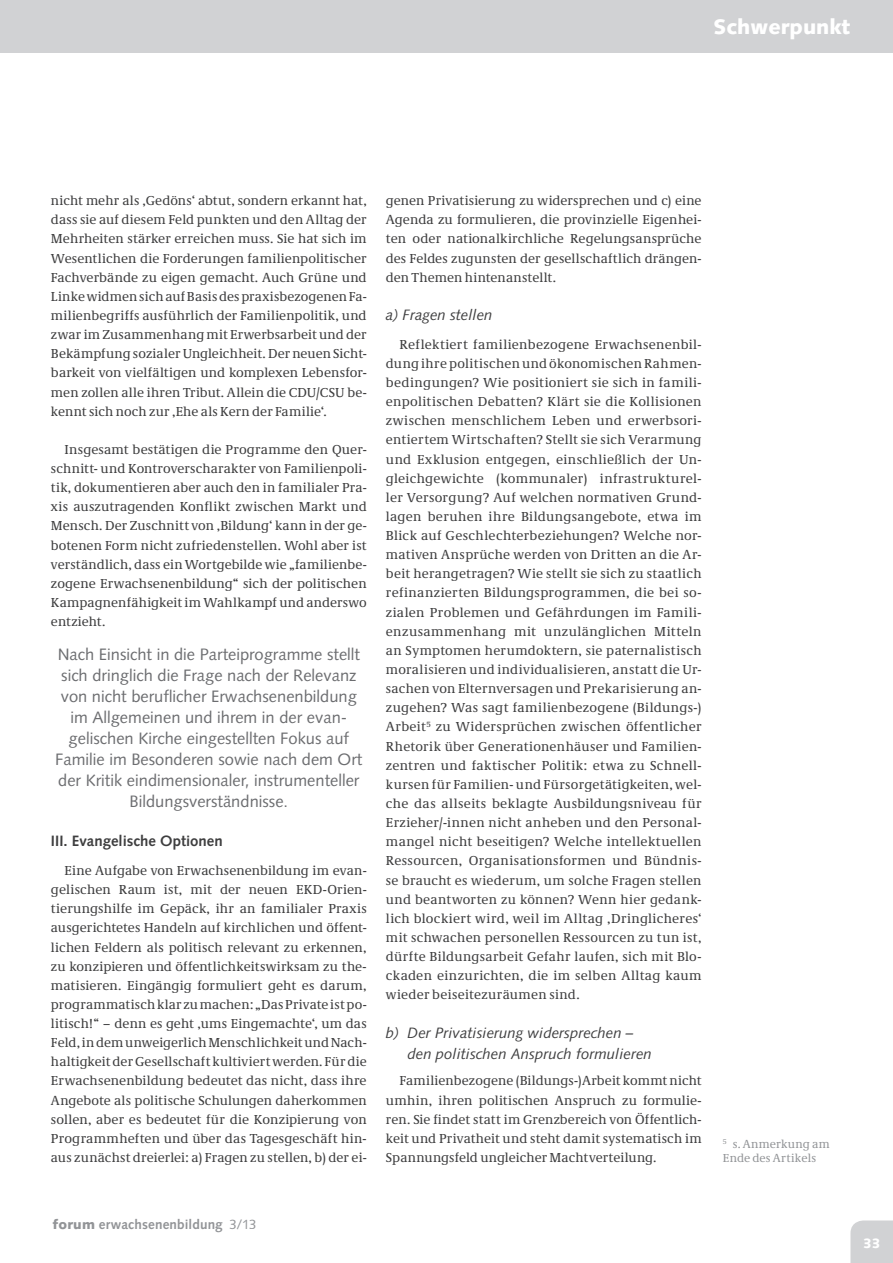
<style>
.page{position:relative;width:893px;height:1263px;background:#fff}
.page>*{position:absolute;margin:0;border:0;box-sizing:border-box;transform-origin:0 0}
.t1{font:900 21px "Syntax LT Std";color:#fff}
.t2{font:16.5px/21px "Syntax LT Std";color:#6c6d70;text-align:center}
.t3{font:italic 15px/21.3px "Syntax LT Std";color:#3e3e3f}
.t4{font:700 15px "Syntax LT Std";color:#3e3e3f}
.t5{font:13.5px/19.2px "Neue Demos";letter-spacing:.01em;color:#3e3e3f;text-align:justify}
.t6{font:700 13.5px "Syntax LT Std";letter-spacing:.01em;color:#929497}
.t7{font:900 13.5px "Syntax LT Std";color:#fff}
.t8{font:12px/14.2px "Neue Demos";letter-spacing:.02em;color:#939598}
.s1{font-weight:900}
.s2{font-weight:400}
</style>
<div class="page">
<div style="left:0;top:0;width:893px;height:52px;background:#d1d2d4"></div>
<div style="left:850px;top:1220px;width:43px;height:43px;background:#d1d2d4"></div>
<h1 class="t1" style="left:713px;top:14px;width:138px">Schwerpunkt</h1>
<p class="t5" style="left:51px;top:192px;width:317px">nicht mehr als ‚Gedöns‘ abtut, sondern erkannt hat, dass sie auf diesem Feld punkten und den Alltag der Mehrheiten stärker erreichen muss. Sie hat sich im Wesentlichen die Forderungen familienpolitischer Fachverbände zu eigen gemacht. Auch Grüne und Linke widmen sich auf Basis des praxisbezogenen Fa&shy;milienbegriffs ausführlich der Familienpolitik, und zwar im Zusammenhang mit Erwerbsarbeit und der Bekämpfung sozialer Ungleichheit. Der neuen Sicht&shy;barkeit von vielfältigen und komplexen Lebensfor&shy;men zollen alle ihren Tribut. Allein die CDU/CSU be&shy;kennt sich noch zur ‚Ehe als Kern der Familie‘.</p>
<p class="t5" style="left:51px;top:441px;width:317px;text-indent:14px">Insgesamt bestätigen die Programme den Quer&shy;schnitt- und Kontroverscharakter von Familienpoli&shy;tik, dokumentieren aber auch den in familialer Pra&shy;xis auszutragenden Konflikt zwischen Markt und Mensch. Der Zuschnitt von ‚Bildung‘ kann in der ge&shy;botenen Form nicht zufriedenstellen. Wohl aber ist verständlich, dass ein Wortgebilde wie „familienbe&shy;zogene Erwachsenenbildung“ sich der politischen Kampagnenfähigkeit im Wahlkampf und anderswo entzieht.</p>
<p class="t2" style="left:55px;top:644px;width:309px">Nach Einsicht in die Parteiprogramme stellt sich dringlich die Frage nach der Relevanz von nicht beruflicher Erwachsenenbildung im Allgemeinen und ihrem in der evan&shy;gelischen Kirche eingestellten Fokus auf Familie im Besonderen sowie nach dem Ort der Kritik eindimensionaler, instrumenteller Bildungsverständnisse.</p>
<p class="t4" style="left:51px;top:832px;width:173px">III. Evangelische Optionen</p>
<p class="t5" style="left:51px;top:862px;width:317px;text-indent:14px">Eine Aufgabe von Erwachsenenbildung im evan&shy;gelischen Raum ist, mit der neuen EKD-Orien&shy;tierungshilfe im Gepäck, ihr an familialer Praxis ausgerichtetes Handeln auf kirchlichen und öffent&shy;lichen Feldern als politisch relevant zu erkennen, zu konzipieren und öffentlichkeitswirksam zu the&shy;matisieren. Eingängig formuliert geht es darum, programmatisch klar zu machen: „Das Private ist po&shy;litisch!“ – denn es geht ‚ums Eingemachte‘, um das Feld, in dem unweigerlich Menschlichkeit und Nach&shy;haltigkeit der Gesellschaft kultiviert werden. Für die Erwachsenenbildung bedeutet das nicht, dass ihre Angebote als politische Schulungen daherkommen sollen, aber es bedeutet für die Konzipierung von Programmheften und über das Tagesgeschäft hin&shy;aus zunächst dreierlei: a) Fragen zu stellen, b) der ei-</p>
<p class="t5" style="left:386px;top:192px;width:317px">genen Privatisierung zu widersprechen und c) eine Agenda zu formulieren, die provinzielle Eigenhei&shy;ten oder nationalkirchliche Regelungsansprüche des Feldes zugunsten der gesellschaftlich drängen&shy;den Themen hintenanstellt.</p>
<p class="t3" style="left:386px;top:304px;width:108px">a) Fragen stellen</p>
<p class="t5" style="left:386px;top:336px;width:317px;text-indent:14px">Reflektiert familienbezogene Erwachsenenbil&shy;dung ihre politischen und ökonomischen Rahmen&shy;bedingungen? Wie positioniert sie sich in famili&shy;enpolitischen Debatten? Klärt sie die Kollisionen zwischen menschlichem Leben und erwerbsori&shy;entiertem Wirtschaften? Stellt sie sich Verarmung und Exklusion entgegen, einschließlich der Un&shy;gleichgewichte (kommunaler) infrastrukturel&shy;ler Versorgung? Auf welchen normativen Grund&shy;lagen beruhen ihre Bildungsangebote, etwa im Blick auf Geschlechterbeziehungen? Welche nor&shy;mativen Ansprüche werden von Dritten an die Ar&shy;beit herangetragen? Wie stellt sie sich zu staatlich refinanzierten Bildungsprogrammen, die bei so&shy;zialen Problemen und Gefährdungen im Famili&shy;enzusammenhang mit unzulänglichen Mitteln an Symptomen herumdoktern, sie paternalistisch moralisieren und individualisieren, anstatt die Ur&shy;sachen von Elternversagen und Prekarisierung an&shy;zugehen? Was sagt familienbezogene (Bildungs-)<br>Arbeit<sup>5</sup> zu Widersprüchen zwischen öffentlicher Rhetorik über Generationenhäuser und Familien&shy;zentren und faktischer Politik: etwa zu Schnell&shy;kursen für Familien- und Fürsorgetätigkeiten, wel&shy;che das allseits beklagte Ausbildungsniveau für Erzieher/-innen nicht anheben und den Personal&shy;mangel nicht beseitigen? Welche intellektuellen Ressourcen, Organisationsformen und Bündnis&shy;se braucht es wiederum, um solche Fragen stellen und beantworten zu können? Wenn hier gedank&shy;lich blockiert wird, weil im Alltag ‚Dringlicheres‘ mit schwachen personellen Ressourcen zu tun ist, dürfte Bildungsarbeit Gefahr laufen, sich mit Blo&shy;ckaden einzurichten, die im selben Alltag kaum wieder beiseitezuräumen sind.</p>
<p class="t3" style="left:408px;top:1022px;width:246px;text-indent:-22px">b) Der Privatisierung widersprechen – den politischen Anspruch formulieren</p>
<p class="t5" style="left:386px;top:1072px;width:317px;text-indent:14px">Familienbezogene (Bildungs-)Arbeit kommt nicht umhin, ihren politischen Anspruch zu formulie&shy;ren. Sie findet statt im Grenzbereich von Öffentlich&shy;keit und Privatheit und steht damit systematisch im Spannungsfeld ungleicher Machtverteilung.</p>
<p class="t6" style="left:53px;top:1216px;width:205px"><span class="s1">forum</span> erwachsenenbildung <span class="s2">3/13</span></p>
<p class="t8" style="left:723px;top:1138px;width:108px"><sup>5</sup> s. Anmerkung am<br>Ende des Artikels</p>
<p class="t7" style="left:863px;top:1235px;width:19px">33</p>
</div>
